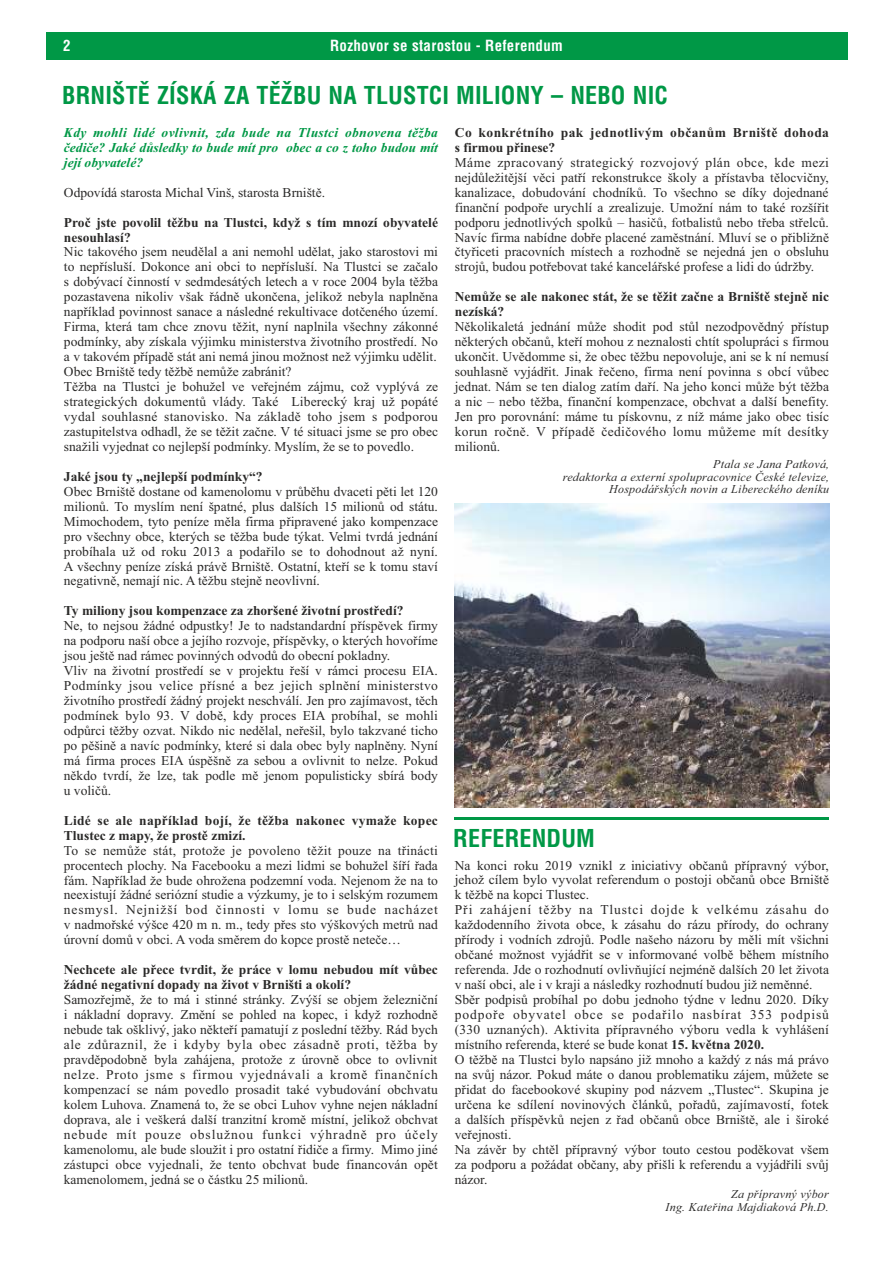
<style>
.page{position:relative;width:893px;height:1263px;background:#fff}
.page>*{position:absolute;margin:0;border:0;box-sizing:border-box;transform-origin:0 0}
.t1{font:700 24px "Switzerland Condensed";letter-spacing:.005em;color:#009846}
.t2{font:700 15px "Switzerland Condensed";letter-spacing:.02em;color:#fefefe}
.t3{font:13.5px/15px "Times New Roman";color:#2b2a29;text-align:justify}
.t4{font:700 13.5px/15px "Times New Roman";color:#2b2a29}
.t5{font:italic 700 13.5px/15px "Times New Roman";color:#009846;text-align:justify}
.t6{font:700 13.5px/15px "Times New Roman";letter-spacing:.02em;color:#2b2a29}
.t7{font:700 13.5px/15px "Times New Roman";letter-spacing:.03em;color:#2b2a29}
.t8{font:italic 12px/12.6px "Times New Roman";letter-spacing:.02em;color:#2b2a29;text-align:right}
.s1{font-weight:700}
</style>
<div class="page">
<div style="left:46px;top:32px;width:801px;height:27px;background:#009846"></div>
<hr style="left:455px;top:817px;width:374px;height:2px;background:#009846">
<img style="left:455px;top:503px;width:374px;height:305px">
<p class="t2" style="left:63px;top:39px;width:9px">2</p>
<p class="t2" style="left:330px;top:39px;width:234px">Rozhovor se starostou - Referendum</p>
<h1 class="t1" style="left:62px;top:85px;width:607px">BRNIŠTĚ ZÍSKÁ ZA TĚŽBU NA TLUSTCI MILIONY – NEBO NIC</h1>
<p class="t5" style="left:64px;top:126px;width:376px">Kdy mohli lidé ovlivnit, zda bude na Tlustci obnovena těžba čediče? Jaké důsledky to bude mít pro obec a co z toho budou mít její obyvatelé?</p>
<p class="t3" style="left:64px;top:186px;width:263px">Odpovídá starosta Michal Vinš, starosta Brniště.</p>
<p class="t4" style="left:64px;top:216px;width:376px">Proč jste povolil těžbu na Tlustci, když s tím mnozí obyvatelé nesouhlasí?</p>
<p class="t3" style="left:64px;top:246px;width:376px;text-align:left">Nic takového jsem neudělal a ani nemohl udělat, jako starostovi mi to nepřísluší. Dokonce ani obci to nepřísluší. Na Tlustci se začalo s dobývací činností v sedmdesátých letech a v roce 2004 byla těžba pozastavena nikoliv však řádně ukončena, jelikož nebyla naplněna například povinnost sanace a následné rekultivace dotčeného území.<br>Firma, která tam chce znovu těžit, nyní naplnila všechny zákonné podmínky, aby získala výjimku ministerstva životního prostředí. No a v takovém případě stát ani nemá jinou možnost než výjimku udělit.<br>Obec Brniště tedy těžbě nemůže zabránit?<br>Těžba na Tlustci je bohužel ve veřejném zájmu, což vyplývá ze strategických dokumentů vlády. Také Liberecký kraj už popáté vydal souhlasné stanovisko. Na základě toho jsem s podporou zastupitelstva odhadl, že se těžit začne. V té situaci jsme se pro obec snažili vyjednat co nejlepší podmínky. Myslím, že se to povedlo.</p>
<p class="t4" style="left:64px;top:470px;width:200px">Jaké jsou ty „nejlepší podmínky“?</p>
<p class="t3" style="left:64px;top:485px;width:376px">Obec Brniště dostane od kamenolomu v průběhu dvaceti pěti let 120 milionů. To myslím není špatné, plus dalších 15 milionů od státu.<br>Mimochodem, tyto peníze měla firma připravené jako kompenzace pro všechny obce, kterých se těžba bude týkat. Velmi tvrdá jednání probíhala už od roku 2013 a podařilo se to dohodnout až nyní.<br>A všechny peníze získá právě Brniště. Ostatní, kteří se k tomu staví negativně, nemají nic. A těžbu stejně neovlivní.</p>
<p class="t4" style="left:64px;top:605px;width:341px">Ty miliony jsou kompenzace za zhoršené životní prostředí?</p>
<p class="t3" style="left:64px;top:620px;width:376px;text-align:left">Ne, to nejsou žádné odpustky! Je to nadstandardní příspěvek firmy na podporu naší obce a jejího rozvoje, příspěvky, o kterých hovoříme jsou ještě nad rámec povinných odvodů do obecní pokladny.<br>Vliv na životní prostředí se v projektu řeší v rámci procesu EIA.<br>Podmínky jsou velice přísné a bez jejich splnění ministerstvo životního prostředí žádný projekt neschválí. Jen pro zajímavost, těch podmínek bylo 93. V době, kdy proces EIA probíhal, se mohli odpůrci těžby ozvat. Nikdo nic nedělal, neřešil, bylo takzvané ticho po pěšině a navíc podmínky, které si dala obec byly naplněny. Nyní má firma proces EIA úspěšně za sebou a ovlivnit to nelze. Pokud někdo tvrdí, že lze, tak podle mě jenom populisticky sbírá body u voličů.</p>
<p class="t6" style="left:64px;top:814px;width:376px">Lidé se ale například bojí, že těžba nakonec vymaže kopec<br>Tlustec z mapy, že prostě zmizí.</p>
<p class="t3" style="left:64px;top:844px;width:376px">To se nemůže stát, protože je povoleno těžit pouze na třinácti procentech plochy. Na Facebooku a mezi lidmi se bohužel šíří řada fám. Například že bude ohrožena podzemní voda. Nejenom že na to neexistují žádné seriózní studie a výzkumy, je to i selským rozumem nesmysl. Nejnižší bod činnosti v lomu se bude nacházet v nadmořské výšce 420 m n. m., tedy přes sto výškových metrů nad úrovní domů v obci. A voda směrem do kopce prostě neteče…</p>
<p class="t4" style="left:64px;top:964px;width:376px">Nechcete ale přece tvrdit, že práce v lomu nebudou mít vůbec žádné negativní dopady na život v Brništi a okolí?</p>
<p class="t3" style="left:64px;top:993px;width:376px">Samozřejmě, že to má i stinné stránky. Zvýší se objem železniční i nákladní dopravy. Změní se pohled na kopec, i když rozhodně nebude tak ošklivý, jako někteří pamatují z poslední těžby. Rád bych ale zdůraznil, že i kdyby byla obec zásadně proti, těžba by pravděpodobně byla zahájena, protože z úrovně obce to ovlivnit nelze. Proto jsme s firmou vyjednávali a kromě finančních kompenzací se nám povedlo prosadit také vybudování obchvatu kolem Luhova. Znamená to, že se obci Luhov vyhne nejen nákladní doprava, ale i veškerá další tranzitní kromě místní, jelikož obchvat nebude mít pouze obslužnou funkci výhradně pro účely kamenolomu, ale bude sloužit i pro ostatní řidiče a firmy. Mimo jiné zástupci obce vyjednali, že tento obchvat bude financován opět kamenolomem, jedná se o částku 25 milionů.</p>
<p class="t7" style="left:455px;top:126px;width:376px">Co konkrétního pak jednotlivým občanům Brniště dohoda s firmou přinese?</p>
<p class="t3" style="left:455px;top:156px;width:376px">Máme zpracovaný strategický rozvojový plán obce, kde mezi nejdůležitější věci patří rekonstrukce školy a přístavba tělocvičny, kanalizace, dobudování chodníků. To všechno se díky dojednané finanční podpoře urychlí a zrealizuje. Umožní nám to také rozšířit podporu jednotlivých spolků – hasičů, fotbalistů nebo třeba střelců.<br>Navíc firma nabídne dobře placené zaměstnání. Mluví se o přibližně čtyřiceti pracovních místech a rozhodně se nejedná jen o obsluhu strojů, budou potřebovat také kancelářské profese a lidi do údržby.</p>
<p class="t4" style="left:455px;top:291px;width:376px">Nemůže se ale nakonec stát, že se těžit začne a Brniště stejně nic nezíská?</p>
<p class="t3" style="left:455px;top:321px;width:376px">Několikaletá jednání může shodit pod stůl nezodpovědný přístup některých občanů, kteří mohou z neznalosti chtít spolupráci s firmou ukončit. Uvědomme si, že obec těžbu nepovoluje, ani se k ní nemusí souhlasně vyjádřit. Jinak řečeno, firma není povinna s obcí vůbec jednat. Nám se ten dialog zatím daří. Na jeho konci může být těžba a nic – nebo těžba, finanční kompenzace, obchvat a další benefity.<br>Jen pro porovnání: máme tu pískovnu, z níž máme jako obec tisíc korun ročně. V případě čedičového lomu můžeme mít desítky milionů.</p>
<p class="t8" style="left:563px;top:459px;width:268px">Ptala se Jana Patková,<br>redaktorka a externí spolupracovnice České televize,<br>Hospodářských novin a Libereckého deníku</p>
<h1 class="t1" style="left:453px;top:828px;width:143px">REFERENDUM</h1>
<p class="t3" style="left:455px;top:859px;width:376px;text-align:left">Na konci roku 2019 vznikl z iniciativy občanů přípravný výbor, jehož cílem bylo vyvolat referendum o postoji občanů obce Brniště k těžbě na kopci Tlustec.<br>Při zahájení těžby na Tlustci dojde k velkému zásahu do každodenního života obce, k zásahu do rázu přírody, do ochrany přírody i vodních zdrojů. Podle našeho názoru by měli mít všichni občané možnost vyjádřit se v informované volbě během místního referenda. Jde o rozhodnutí ovlivňující nejméně dalších 20 let života v naší obci, ale i v kraji a následky rozhodnutí budou již neměnné.<br>Sběr podpisů probíhal po dobu jednoho týdne v lednu 2020. Díky podpoře obyvatel obce se podařilo nasbírat 353 podpisů (330 uznaných). Aktivita přípravného výboru vedla k vyhlášení místního referenda, které se bude konat <span class="s1">15. května 2020.<br></span>O těžbě na Tlustci bylo napsáno již mnoho a každý z nás má právo na svůj názor. Pokud máte o danou problematiku zájem, můžete se přidat do facebookové skupiny pod názvem „Tlustec“. Skupina je určena ke sdílení novinových článků, pořadů, zajímavostí, fotek a dalších příspěvků nejen z řad občanů obce Brniště, ale i široké veřejnosti.<br>Na závěr by chtěl přípravný výbor touto cestou poděkovat všem za podporu a požádat občany, aby přišli k referendu a vyjádřili svůj názor.</p>
<p class="t8" style="left:665px;top:1189px;width:165px">Za přípravný výbor<br>Ing. Kateřina Majdiaková Ph.D.</p>
</div>
